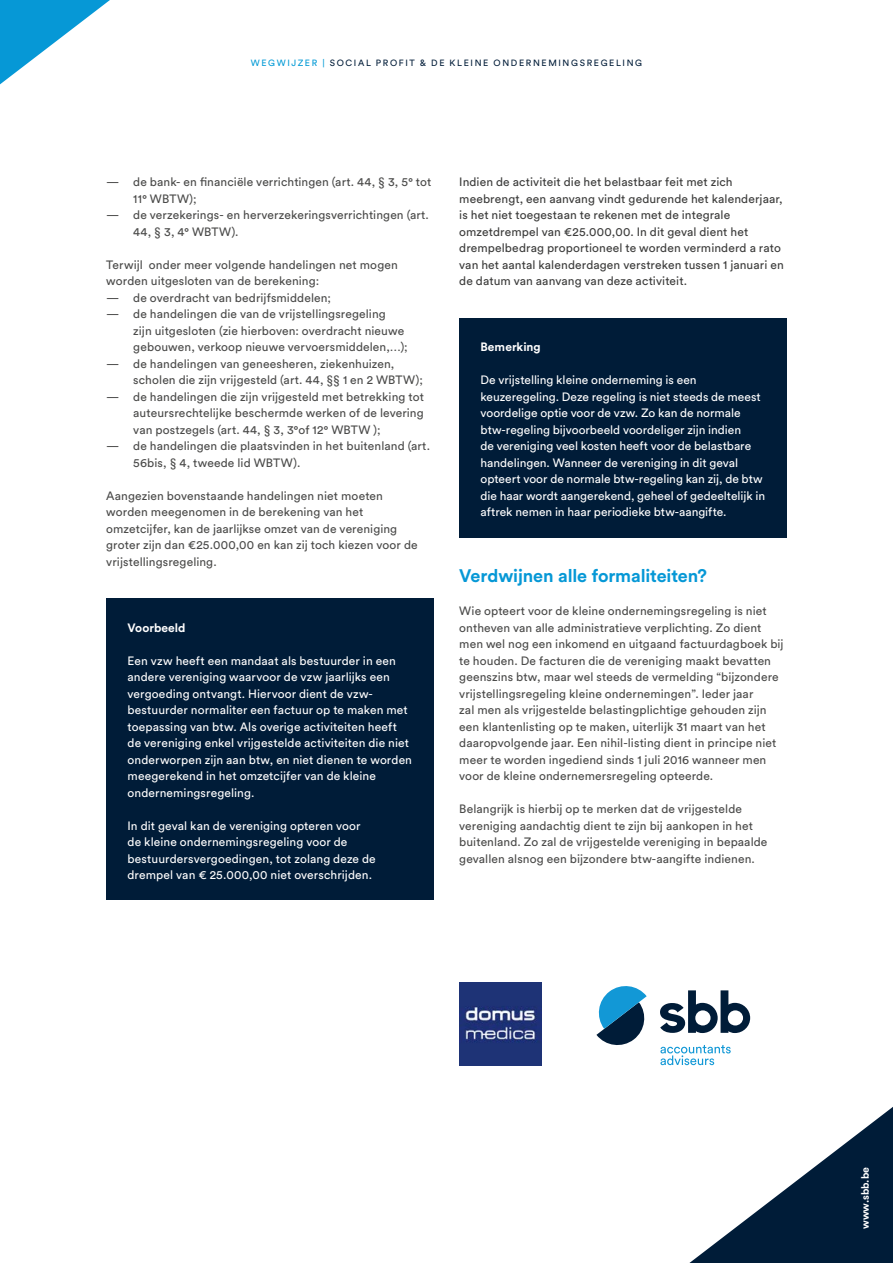
<style>
.page{position:relative;width:893px;height:1263px;background:#fff}
.page>*{position:absolute;margin:0;border:0;box-sizing:border-box;transform-origin:0 0}
.t1{font:700 18px "Circular Std";letter-spacing:-.01em;color:#0698d6}
.t2{font:12px/16.5px "Circular Std";letter-spacing:.01em;color:#4a4a49}
.t3{font:12px/16.5px "Circular Std";letter-spacing:.005em;color:#fff}
.t4{font:12px/16.5px "Circular Std";letter-spacing:.01em;color:#3c3c3b}
.t5{font:700 12px "Circular Std";color:#fff}
.t6{font:700 10.5px "Circular Std";color:#fff}
.t7{font:9px "Circular Std";letter-spacing:.18em;color:#001c38}
.s1{color:#0099d5}
</style>
<div class="page">
<svg style="left:689px;top:1107px;width:204px;height:156px"></svg>
<svg style="left:0;top:0;width:110px;height:85px"></svg>
<img style="left:459px;top:983px;width:83px;height:82px">
<svg style="left:660px;top:1045px;width:71px;height:20px"></svg>
<svg style="left:596px;top:986px;width:51px;height:59px"></svg>
<svg style="left:660px;top:990px;width:90px;height:43px"></svg>
<div style="left:459px;top:318px;width:328px;height:219px;background:#001c38"></div>
<div style="left:106px;top:598px;width:328px;height:302px;background:#001c38"></div>
<p class="t7" style="left:251px;top:57px;width:393px"><span class="s1">WEGWIJZER |</span> SOCIAL PROFIT &amp; DE KLEINE ONDERNEMINGSREGELING</p>
<p class="t2" style="left:133px;top:173px;width:299px;text-indent:-27px">— de bank- en financiële verrichtingen (art. 44, § 3, 5° tot<br>11° WBTW);</p>
<p class="t2" style="left:133px;top:206px;width:297px;text-indent:-27px">— de verzekerings- en herverzekeringsverrichtingen (art.<br>44, § 3, 4° WBTW).</p>
<p class="t2" style="left:106px;top:256px;width:293px">Terwijl onder meer volgende handelingen net mogen worden uitgesloten van de berekening:</p>
<p class="t2" style="left:106px;top:289px;width:226px">— de overdracht van bedrijfsmiddelen;</p>
<p class="t2" style="left:133px;top:305px;width:276px;text-indent:-27px">— de handelingen die van de vrijstellingsregeling<br>zijn uitgesloten (zie hierboven: overdracht nieuwe gebouwen, verkoop nieuwe vervoersmiddelen,…);</p>
<p class="t2" style="left:133px;top:355px;width:291px;text-indent:-27px">— de handelingen van geneesheren, ziekenhuizen, scholen die zijn vrijgesteld (art. 44, §§ 1 en 2 WBTW);</p>
<p class="t2" style="left:133px;top:388px;width:292px;text-align:justify;text-indent:-27px">— de handelingen die zijn vrijgesteld met betrekking tot auteursrechtelijke beschermde werken of de levering van postzegels (art. 44, § 3, 3°of 12° WBTW );</p>
<p class="t2" style="left:133px;top:437px;width:298px;text-indent:-27px">— de handelingen die plaatsvinden in het buitenland (art.<br>56bis, § 4, tweede lid WBTW).</p>
<p class="t2" style="left:106px;top:487px;width:313px">Aangezien bovenstaande handelingen niet moeten worden meegenomen in de berekening van het omzetcijfer, kan de jaarlijkse omzet van de vereniging groter zijn dan €25.000,00 en kan zij toch kiezen voor de vrijstellingsregeling.</p>
<p class="t5" style="left:128px;top:620px;width:60px">Voorbeeld</p>
<p class="t3" style="left:128px;top:652px;width:286px">Een vzw heeft een mandaat als bestuurder in een andere vereniging waarvoor de vzw jaarlijks een vergoeding ontvangt. Hiervoor dient de vzw&shy;bestuurder normaliter een factuur op te maken met toepassing van btw. Als overige activiteiten heeft de vereniging enkel vrijgestelde activiteiten die niet onderworpen zijn aan btw, en niet dienen te worden meegerekend in het omzetcijfer van de kleine ondernemingsregeling.</p>
<p class="t3" style="left:128px;top:817px;width:250px">In dit geval kan de vereniging opteren voor de kleine ondernemingsregeling voor de bestuurdersvergoedingen, tot zolang deze de drempel van € 25.000,00 niet overschrijden.</p>
<p class="t4" style="left:459px;top:173px;width:326px">Indien de activiteit die het belastbaar feit met zich meebrengt, een aanvang vindt gedurende het kalenderjaar, is het niet toegestaan te rekenen met de integrale omzetdrempel van €25.000,00. In dit geval dient het drempelbedrag proportioneel te worden verminderd a rato van het aantal kalenderdagen verstreken tussen 1 januari en de datum van aanvang van deze activiteit.</p>
<p class="t5" style="left:480px;top:339px;width:62px">Bemerking</p>
<p class="t3" style="left:480px;top:371px;width:286px">De vrijstelling kleine onderneming is een keuzeregeling. Deze regeling is niet steeds de meest voordelige optie voor de vzw. Zo kan de normale btw-regeling bijvoorbeeld voordeliger zijn indien<br>de vereniging veel kosten heeft voor de belastbare handelingen. Wanneer de vereniging in dit geval opteert voor de normale btw-regeling kan zij, de btw die haar wordt aangerekend, geheel of gedeeltelijk in aftrek nemen in haar periodieke btw-aangifte.</p>
<h1 class="t1" style="left:459px;top:564px;width:249px">Verdwijnen alle formaliteiten?</h1>
<p class="t2" style="left:459px;top:602px;width:326px">Wie opteert voor de kleine ondernemingsregeling is niet ontheven van alle administratieve verplichting. Zo dient men wel nog een inkomend en uitgaand factuurdagboek bij te houden. De facturen die de vereniging maakt bevatten geenszins btw, maar wel steeds de vermelding “bijzondere vrijstellingsregeling kleine ondernemingen”. Ieder jaar<br>zal men als vrijgestelde belastingplichtige gehouden zijn een klantenlisting op te maken, uiterlijk 31 maart van het daaropvolgende jaar. Een nihil-listing dient in principe niet meer te worden ingediend sinds 1 juli 2016 wanneer men voor de kleine ondernemersregeling opteerde.</p>
<p class="t2" style="left:459px;top:800px;width:310px">Belangrijk is hierbij op te merken dat de vrijgestelde vereniging aandachtig dient te zijn bij aankopen in het buitenland. Zo zal de vrijgestelde vereniging in bepaalde gevallen alsnog een bijzondere btw-aangifte indienen.</p>
<p class="t6" style="left:858px;top:1229px;width:63px;rotate:-90deg">www.sbb.be</p>
</div>
